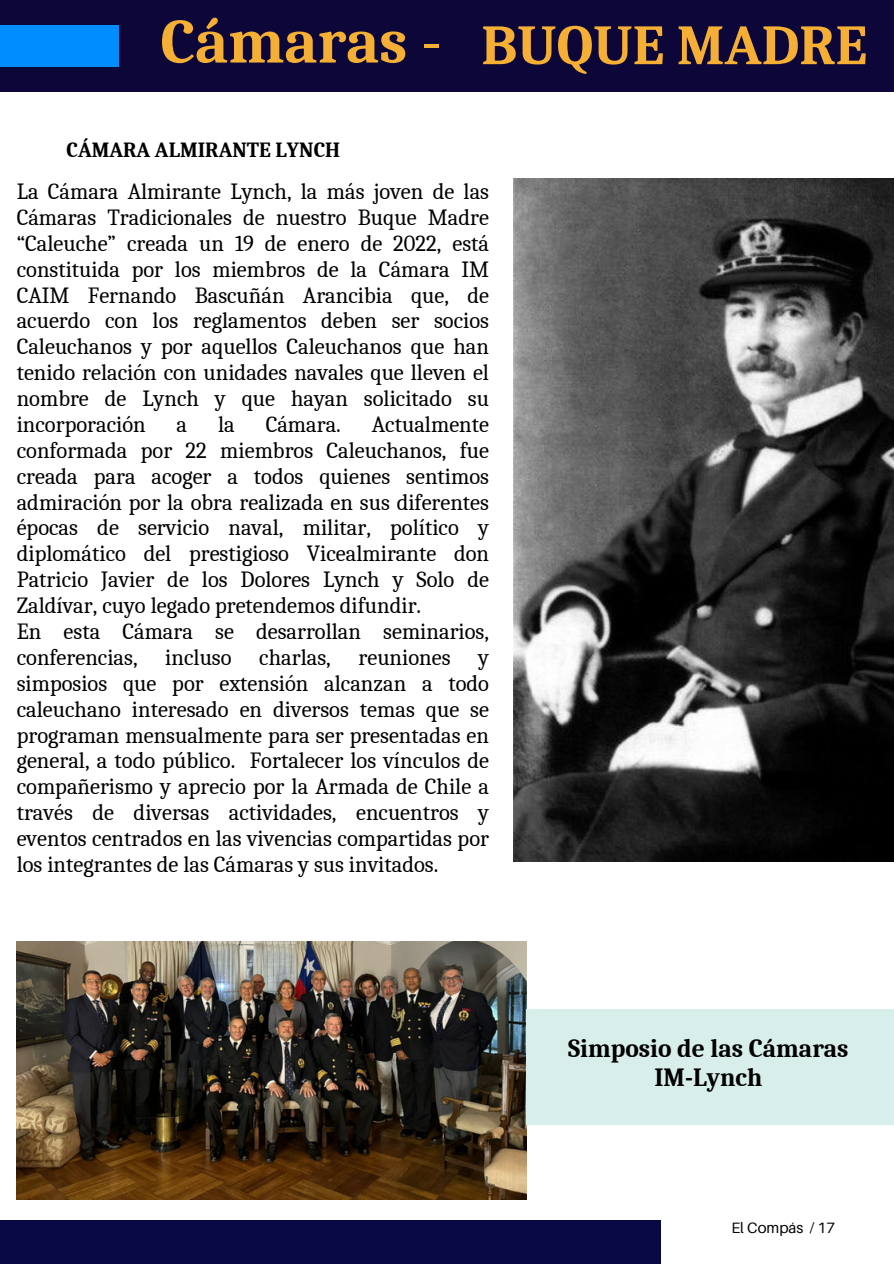
<style>
.page{position:relative;width:894px;height:1264px;background:#fff}
.page>*{position:absolute;margin:0;border:0;box-sizing:border-box;transform-origin:0 0}
.t1{font:700 63px "Caladea";color:#f4af34}
.t2{font:700 56.55px "Caladea";color:#f4af34}
.t3{font:700 25.5px/29.2px "Caladea";color:#000;text-align:center}
.t4{font:22.5px/25.8px "Caladea";color:#000;text-align:justify}
.t5{font:700 21px "Caladea";color:#000}
.t6{font:15px "Aileron";color:#000}
.s1{font-weight:400}
</style>
<div class="page">
<div style="left:0;top:0;width:893px;height:92px;background:#0d0639"></div>
<div style="left:0;top:25px;width:118px;height:42px;background:#008dff"></div>
<div style="left:0;top:1220px;width:660px;height:43px;background:#080844"></div>
<img style="left:513px;top:178px;width:380px;height:683px">
<img style="left:17px;top:941px;width:509px;height:258px">
<div style="left:526px;top:1009px;width:367px;height:115px;background:#d8eeeb"></div>
<h1 class="t1" style="left:160px;top:6px;width:283px">Cámaras <span class="s1">-</span></h1>
<p class="t5" style="left:66px;top:138px;width:275px">CÁMARA ALMIRANTE LYNCH</p>
<h2 class="t2" style="left:481px;top:13px;width:387px">BUQUE MADRE</h2>
<p class="t4" style="left:17px;top:179px;width:473px">La Cámara Almirante Lynch, la más joven de las Cámaras Tradicionales de nuestro Buque Madre “Caleuche” creada un 19 de enero de 2022, está constituida por los miembros de la Cámara IM CAIM Fernando Bascuñán Arancibia que, de acuerdo con los reglamentos deben ser socios Caleuchanos y por aquellos Caleuchanos que han tenido relación con unidades navales que lleven el nombre de Lynch y que hayan solicitado su incorporación</p>
<p class="t4" style="left:177px;top:412px;width:12px">a</p>
<p class="t4" style="left:218px;top:412px;width:18px">la</p>
<p class="t4" style="left:265px;top:412px;width:77px">Cámara.</p>
<p class="t4" style="left:17px;top:412px;width:473px;text-align:left;text-indent:355px">Actualmente conformada por 22 miembros Caleuchanos, fue creada para acoger a todos quienes sentimos admiración por la obra realizada en sus diferentes épocas de servicio naval, militar, político y diplomático del prestigioso Vicealmirante don Patricio Javier de los Dolores Lynch y Solo de Zaldívar, cuyo legado pretendemos difundir.<br>En esta Cámara se desarrollan seminarios, conferencias, incluso charlas, reuniones y simposios que por extensión alcanzan a todo caleuchano interesado en diversos temas que se programan mensualmente para ser presentadas en general, a todo público. Fortalecer los vínculos de compañerismo y aprecio por la Armada de Chile a través de diversas actividades, encuentros y eventos centrados en las vivencias compartidas por los integrantes de las Cámaras y sus invitados.</p>
<p class="t3" style="left:568px;top:1033px;width:282px">Simposio de las Cámaras<br>IM-Lynch</p>
<p class="t6" style="left:731px;top:1218px;width:105px">El Compás / 17</p>
</div>
